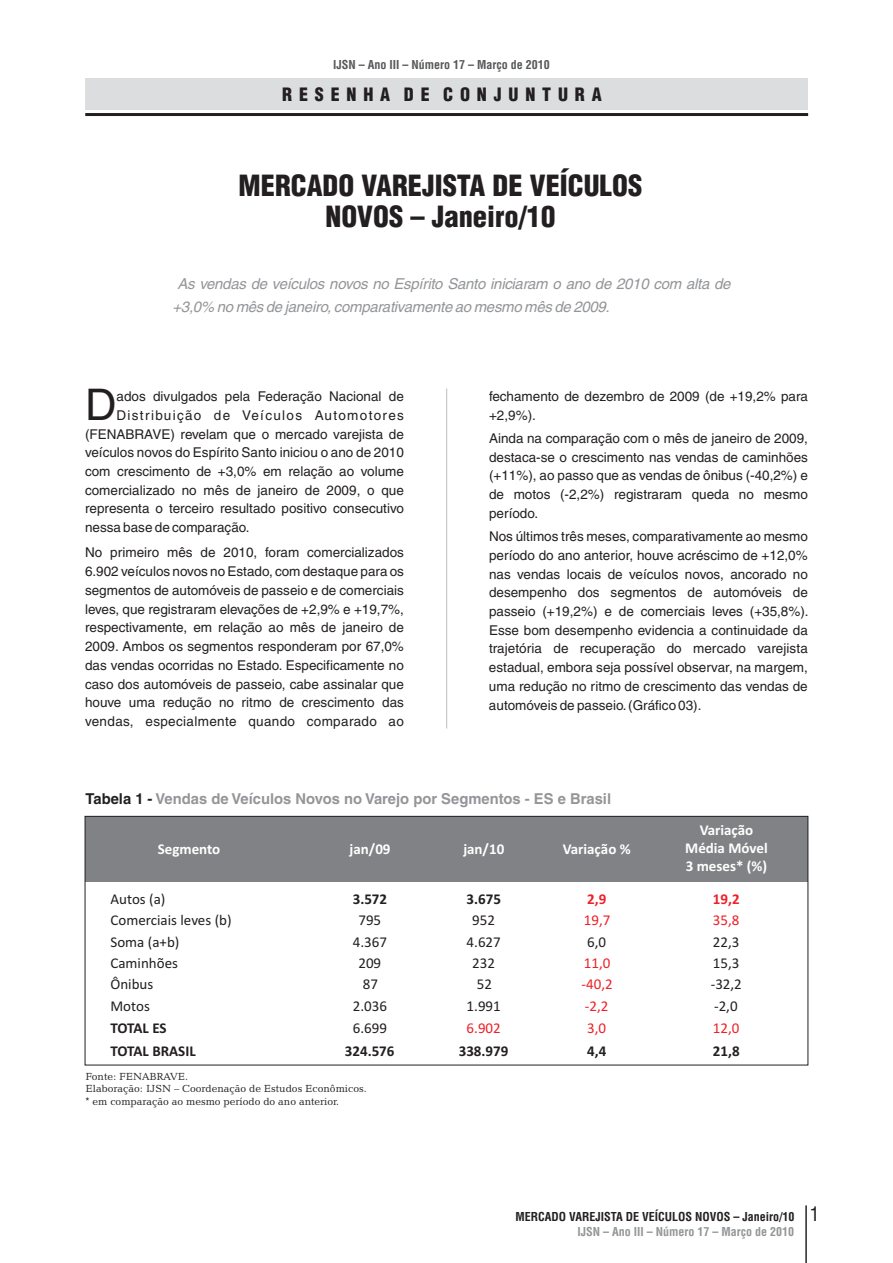
<style>
.page{position:relative;width:893px;height:1263px;background:#fff}
.page>*{position:absolute;margin:0;border:0;box-sizing:border-box;transform-origin:0 0}
.t1{font:43.65px "Helvetica LT";color:#231f20}
.t2{font:900 condensed 28.5px/30.8px "Helvetica LT";color:#231f20;text-align:center}
.t3{font:condensed 19.5px "Helvetica LT";color:#231f20}
.t4{font:900 condensed 18px "Helvetica LT";letter-spacing:.38em;color:#231f20}
.t5{font:italic 15px/23px "Helvetica LT";letter-spacing:-.02em;color:#939598}
.t6{font:15px "Calibri";color:#231f20}
.t7{font:700 15px "Helvetica LT";color:#939598}
.t8{font:700 15px/18.3px "Calibri";color:#fff;text-align:center}
.t9{font:700 15px "Calibri";color:#231f20}
.t10{font:15px "Calibri";color:#ee2028}
.t11{font:700 15px "Calibri";color:#ee2028}
.t12{font:13.5px/18.8px "Helvetica LT";color:#231f20;text-align:justify}
.t13{font:700 condensed 12px "Helvetica LT";color:#231f20}
.t14{font:700 condensed 12px "Helvetica LT";color:#939598}
.t15{font:700 condensed 12px "Helvetica LT";color:#57585a}
.t16{font:10.5px/12.6px "Candida BT";color:#231f20}
.s1{color:#231f20}
.s2{font-family:"Helvetica LT"}
</style>
<div class="page">
<hr style="left:806px;top:1205px;width:1px;height:58px;background:#231f20">
<div style="left:85px;top:78px;width:723px;height:31px;background:#dcdddf"></div>
<hr style="left:85px;top:113px;width:723px;height:3px;background:#231f20">
<hr style="left:446px;top:388px;width:1px;height:340px;background:#bcbdc0">
<div style="left:85px;top:816px;width:723px;height:65px;background:#808285"></div>
<div style="left:85px;top:816px;width:723px;height:249px;border:1px solid #231f20"></div>
<p class="t15" style="left:333px;top:60px;width:218px">IJSN – Ano III – Número 17 – Março de 2010</p>
<h3 class="t4" style="left:282px;top:88px;width:321px">RESENHA DE CONJUNTURA</h3>
<h2 class="t2" style="left:239px;top:173px;width:405px">MERCADO VAREJISTA DE VEÍCULOS<br>NOVOS – Janeiro/10</h2>
<p class="t5" style="left:172px;top:273px;width:559px;text-indent:5px">As vendas de veículos novos no Espírito Santo iniciaram o ano de 2010 com alta de +3,0% no mês de janeiro, comparativamente ao mesmo mês de 2009.</p>
<h1 class="t1" style="left:85px;top:386px;width:33px">D</h1>
<p class="t12" style="left:117px;top:388px;width:289px">ados divulgados pela Federação Nacional de</p>
<p class="t12" style="left:85px;top:407px;width:320px;text-indent:31px">Distribuição de Veículos Automotores (FENABRAVE) revelam que o mercado varejista de veículos novos do Espírito Santo iniciou o ano de 2010 com crescimento de +3,0% em relação ao volume comercializado no mês de janeiro de 2009, o que representa o terceiro resultado positivo consecutivo nessa base de comparação.</p>
<p class="t12" style="left:85px;top:544px;width:320px">No primeiro mês de 2010, foram comercializados 6.902 veículos novos no Estado, com destaque para os segmentos de automóveis de passeio e de comerciais leves, que registraram elevações de +2,9% e +19,7%, respectivamente, em relação ao mês de janeiro de 2009. Ambos os segmentos responderam por 67,0% das vendas ocorridas no Estado. Especificamente no caso dos automóveis de passeio, cabe assinalar que houve uma redução no ritmo de crescimento das vendas, especialmente quando comparado ao</p>
<p class="t12" style="left:489px;top:388px;width:321px">fechamento de dezembro de 2009 (de +19,2% para +2,9%).</p>
<p class="t12" style="left:489px;top:430px;width:320px">Ainda na comparação com o mês de janeiro de 2009, destaca-se o crescimento nas vendas de caminhões (+11%), ao passo que as vendas de ônibus (-40,2%) e de motos (-2,2%) registraram queda no mesmo período.</p>
<p class="t12" style="left:489px;top:528px;width:321px">Nos últimos três meses, comparativamente ao mesmo período do ano anterior, houve acréscimo de +12,0% nas vendas locais de veículos novos, ancorado no desempenho dos segmentos de automóveis de passeio (+19,2%) e de comerciais leves (+35,8%).<br>Esse bom desempenho evidencia a continuidade da trajetória de recuperação do mercado varejista estadual, embora seja possível observar, na margem, uma redução no ritmo de crescimento das vendas de automóveis de passeio.(Gráfico 03).</p>
<p class="t7" style="left:86px;top:792px;width:527px"><span class="s1">Tabela 1 -</span> Vendas de Veículos Novos no Varejo por Segmentos - ES e Brasil</p>
<p class="t8" style="left:685px;top:822px;width:84px">Variação<br>Média Móvel<br>3 meses* (%)</p>
<p class="t8" style="left:158px;top:841px;width:64px">Segmento</p>
<p class="t8" style="left:350px;top:841px;width:42px">jan/09</p>
<p class="t8" style="left:463px;top:841px;width:42px">jan/10</p>
<p class="t8" style="left:563px;top:841px;width:69px">Variação %</p>
<p class="t6" style="left:110px;top:893px;width:57px">Autos (a)</p>
<p class="t9" style="left:353px;top:893px;width:36px">3.572</p>
<p class="t9" style="left:467px;top:893px;width:36px">3.675</p>
<p class="t11" style="left:587px;top:893px;width:21px">2,9</p>
<p class="t11" style="left:713px;top:893px;width:28px">19,2</p>
<p class="t6" style="left:110px;top:914px;width:123px">Comerciais leves (b)</p>
<p class="t6" style="left:358px;top:914px;width:24px">795</p>
<p class="t6" style="left:472px;top:914px;width:24px">952</p>
<p class="t10" style="left:584px;top:914px;width:28px">19,7</p>
<p class="t10" style="left:713px;top:914px;width:28px">35,8</p>
<p class="t6" style="left:110px;top:935px;width:70px">Soma (a+b)</p>
<p class="t6" style="left:353px;top:935px;width:36px">4.367</p>
<p class="t6" style="left:467px;top:935px;width:36px">4.627</p>
<p class="t6" style="left:587px;top:935px;width:20px">6,0</p>
<p class="t6" style="left:713px;top:935px;width:28px">22,3</p>
<p class="t6" style="left:110px;top:957px;width:69px">Caminhões</p>
<p class="t6" style="left:358px;top:957px;width:24px">209</p>
<p class="t6" style="left:472px;top:957px;width:24px">232</p>
<p class="t10" style="left:584px;top:957px;width:28px">11,0</p>
<p class="t6" style="left:713px;top:957px;width:28px">15,3</p>
<p class="t6" style="left:110px;top:978px;width:44px">Ônibus</p>
<p class="t6" style="left:363px;top:978px;width:17px">87</p>
<p class="t6" style="left:477px;top:978px;width:17px">52</p>
<p class="t10" style="left:582px;top:978px;width:33px">-40,2</p>
<p class="t6" style="left:711px;top:978px;width:33px">-32,2</p>
<p class="t6" style="left:110px;top:999px;width:41px">Motos</p>
<p class="t6" style="left:353px;top:999px;width:36px">2.036</p>
<p class="t6" style="left:467px;top:999px;width:36px">1.991</p>
<p class="t10" style="left:585px;top:999px;width:25px">-2,2</p>
<p class="t6" style="left:714px;top:999px;width:25px">-2,0</p>
<p class="t9" style="left:110px;top:1022px;width:58px">TOTAL ES</p>
<p class="t6" style="left:353px;top:1022px;width:36px">6.699</p>
<p class="t10" style="left:467px;top:1022px;width:36px">6.902</p>
<p class="t10" style="left:587px;top:1022px;width:20px">3,0</p>
<p class="t10" style="left:713px;top:1022px;width:28px">12,0</p>
<p class="t9" style="left:110px;top:1044px;width:87px">TOTAL BRASIL</p>
<p class="t9" style="left:345px;top:1044px;width:51px">324.576</p>
<p class="t9" style="left:459px;top:1044px;width:51px">338.979</p>
<p class="t9" style="left:587px;top:1044px;width:21px">4,4</p>
<p class="t9" style="left:713px;top:1044px;width:28px">21,8</p>
<p class="t16" style="left:86px;top:1071px;width:283px">Fonte: FENABRAVE.<br>Elaboração: IJSN – Coordenação de Estudos Econômicos. <span class="s2">*</span> em comparação ao mesmo período do ano anterior.</p>
<p class="t13" style="left:516px;top:1211px;width:280px">MERCADO VAREJISTA DE VEÍCULOS NOVOS – Janeiro/10</p>
<p class="t14" style="left:577px;top:1227px;width:218px">IJSN – Ano III – Número 17 – Março de 2010</p>
<h3 class="t3" style="left:810px;top:1206px;width:11px">1</h3>
</div>
